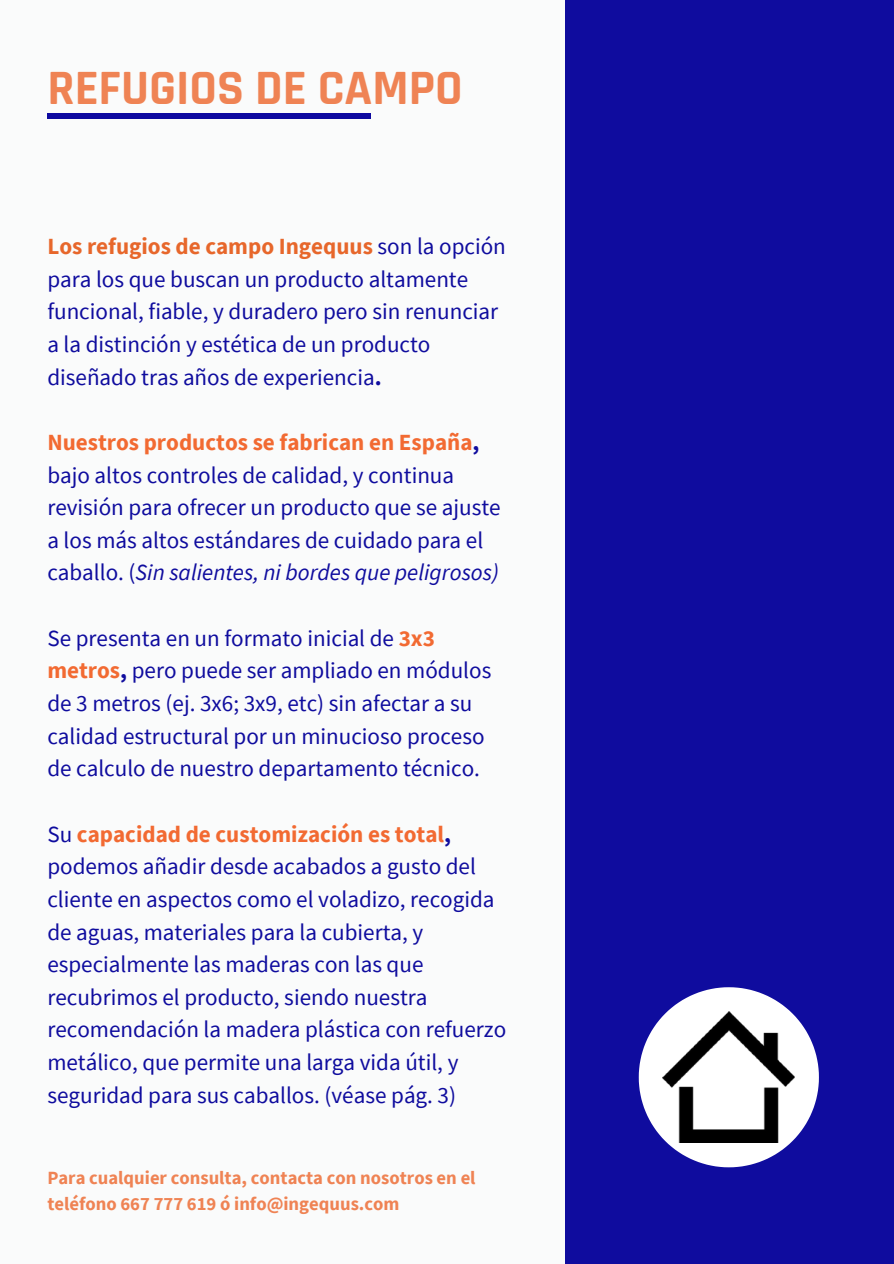
<style>
.page{position:relative;width:894px;height:1264px;background:#fff}
.page>*{position:absolute;margin:0;border:0;box-sizing:border-box;transform-origin:0 0}
.t1{font:700 49.95px "Rajdhani";color:#ef8354}
.t2{font:23.1px/32.7px "Source Sans Pro";color:#0f0c9e}
.t3{font:700 18.6px/26.1px "Source Sans Pro";color:#ef8354}
.s1{font-weight:700;color:#e7672b}
.s2{font-weight:700}
.s3{font-weight:700;color:#f26a32}
.s4{font-style:italic}
</style>
<div class="page">
<div style="left:0;top:0;width:893px;height:1263px;background:#fafbfb"></div>
<div style="left:564px;top:0;width:329px;height:1263px;background:#0f0c9e"></div>
<svg style="left:638px;top:987px;width:180px;height:180px"></svg>
<img style="left:662px;top:1011px;width:132px;height:131px">
<div style="left:47px;top:113px;width:323px;height:6px;background:#0e0aa0"></div>
<h1 class="t1" style="left:47px;top:58px;width:417px">REFUGIOS DE CAMPO</h1>
<p class="t2" style="left:47px;top:229px;width:460px"><span class="s1">Los refugios de campo Ingequus</span> son la opción para los que buscan un producto altamente funcional, fiable, y duradero pero sin renunciar a la distinción y estética de un producto diseñado tras años de experiencia<span class="s2">.</span></p>
<p class="t2" style="left:47px;top:425px;width:454px"><span class="s3">Nuestros productos se fabrican en España</span><span class="s2">, </span>bajo altos controles de calidad, y continua revisión para ofrecer un producto que se ajuste a los más altos estándares de cuidado para el caballo. (<span class="s4">Sin salientes, ni bordes que peligrosos)</span></p>
<p class="t2" style="left:47px;top:621px;width:445px">Se presenta en un formato inicial de <span class="s3">3x3 metros</span><span class="s2">,</span> pero puede ser ampliado en módulos de 3 metros (ej. 3x6; 3x9, etc) sin afectar a su calidad estructural por un minucioso proceso de calculo de nuestro departamento técnico.</p>
<p class="t2" style="left:47px;top:817px;width:460px">Su <span class="s3">capacidad de customización es total</span><span class="s2">, </span>podemos añadir desde acabados a gusto del cliente en aspectos como el voladizo, recogida de aguas, materiales para la cubierta, y especialmente las maderas con las que recubrimos el producto, siendo nuestra recomendación la madera plástica con refuerzo metálico, que permite una larga vida útil, y seguridad para sus caballos. (véase pág. 3)</p>
<p class="t3" style="left:47px;top:1164px;width:429px">Para cualquier consulta, contacta con nosotros en el teléfono 667 777 619 ó info@ingequus.com</p>
</div>
